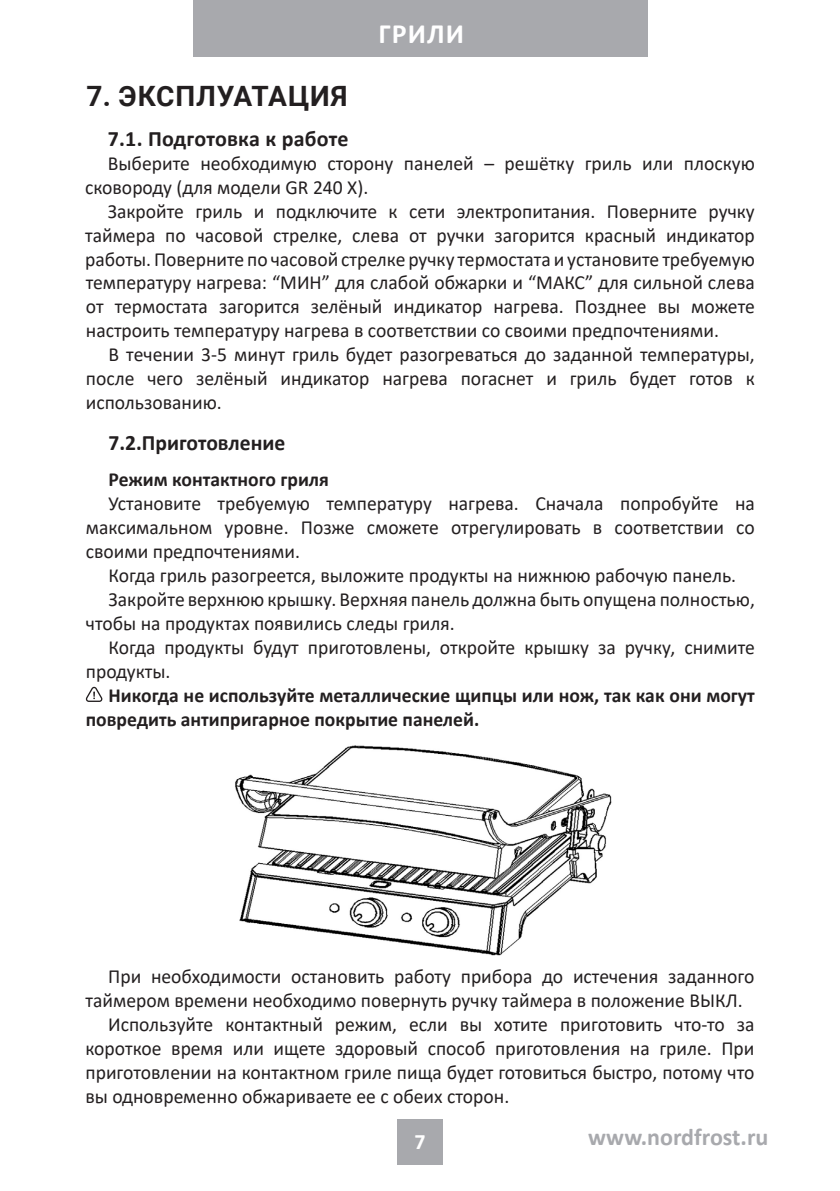
<style>
.page{position:relative;width:840px;height:1191px;background:#fff}
.page>*{position:absolute;margin:0;border:0;box-sizing:border-box;transform-origin:0 0}
.ЗАГОЛОВАК_большой{font:700 28px "Roboto";letter-spacing:.035em;color:#231f20}
.t1{font:700 28px "Calibri";letter-spacing:.04em;color:#fff}
.t2{font:700 24px "Calibri";color:#a8a9ad}
.t3{font:700 22px "Calibri";color:#231f20}
.t4{font:700 22px "Calibri";color:#fff}
.t5{font:20px/24px "Calibri";color:#231f20;text-align:justify}
.t6{font:700 20px/24px "Calibri";color:#231f20}
</style>
<div class="page">
<div style="left:193px;top:0;width:453px;height:57px;background:#a8a9ad"></div>
<div style="left:397px;top:1118px;width:45px;height:46px;background:#a8a9ad"></div>
<img style="left:235px;top:745px;width:377px;height:211px">
<svg style="left:86px;top:687px;width:16px;height:15px"></svg>
<h1 class="t1" style="left:378px;top:14px;width:87px">ГРИЛИ</h1>
<p class="ЗАГОЛОВАК_большой" style="left:86px;top:76px;width:262px">7. ЭКСПЛУАТАЦИЯ</p>
<p class="t3" style="left:108px;top:123px;width:242px">7.1. Подготовка к работе</p>
<p class="t5" style="left:85px;top:151px;width:671px;text-indent:23px">Выберите необходимую сторону панелей – решётку гриль или плоскую сковороду (для модели GR 240 X).</p>
<p class="t5" style="left:85px;top:199px;width:670px;text-indent:23px">Закройте гриль и подключите к сети электропитания. Поверните ручку таймера по часовой стрелке, слева от ручки загорится красный индикатор работы. Поверните по часовой стрелке ручку термостата и установите требуемую</p>
<p class="t5" style="left:86px;top:270px;width:670px">температуру нагрева: “МИН” для слабой обжарки и “МАКС” для сильной слева от термостата загорится зелёный индикатор нагрева. Позднее вы можете настроить температуру нагрева в соответствии со своими предпочтениями.</p>
<p class="t5" style="left:86px;top:342px;width:670px;text-indent:23px">В течении 3-5 минут гриль будет разогреваться до заданной температуры, после чего зелёный индикатор нагрева погаснет и гриль будет готов к использованию.</p>
<p class="t3" style="left:108px;top:427px;width:178px">7.2.Приготовление</p>
<p class="t6" style="left:108px;top:467px;width:222px">Режим контактного гриля</p>
<p class="t5" style="left:86px;top:490px;width:670px;text-indent:23px">Установите требуемую температуру нагрева. Сначала попробуйте на максимальном уровне. Позже сможете отрегулировать в соответствии со своими предпочтениями.</p>
<p class="t5" style="left:108px;top:562px;width:628px">Когда гриль разогреется, выложите продукты на нижнюю рабочую панель.</p>
<p class="t5" style="left:86px;top:586px;width:670px;text-indent:23px">Закройте верхнюю крышку. Верхняя панель должна быть опущена полностью, чтобы на продуктах появились следы гриля.</p>
<p class="t5" style="left:86px;top:634px;width:670px;text-indent:23px">Когда продукты будут приготовлены, откройте крышку за ручку, снимите продукты.</p>
<p class="t6" style="left:86px;top:683px;width:670px;text-indent:23px">Никогда не используйте металлические щипцы или нож, так как они могут повредить антипригарное покрытие панелей.</p>
<p class="t5" style="left:85px;top:963px;width:670px;text-indent:23px">При необходимости остановить работу прибора до истечения заданного таймером времени необходимо повернуть ручку таймера в положение ВЫКЛ.</p>
<p class="t5" style="left:85px;top:1011px;width:670px;text-indent:23px">Используйте контактный режим, если вы хотите приготовить что-то за короткое время или ищете здоровый способ приготовления на гриле. При приготовлении на контактном гриле пища будет готовиться быстро, потому что вы одновременно обжариваете ее с обеих сторон.</p>
<p class="t4" style="left:414px;top:1125px;width:13px">7</p>
<p class="t2" style="left:588px;top:1120px;width:182px">www.nordfrost.ru</p>
</div>
